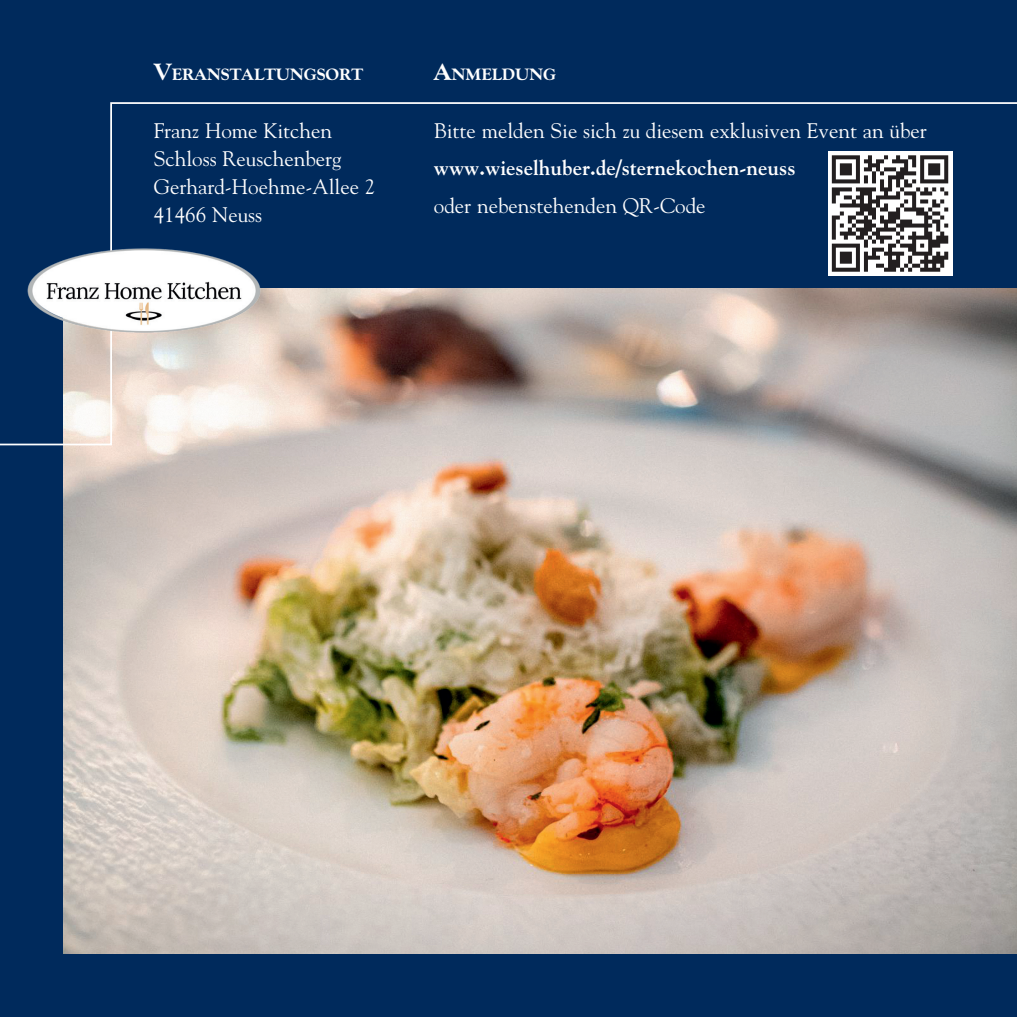
<style>
.page{position:relative;width:1017px;height:1017px;background:#002a5c}
.page>*{position:absolute;margin:0;border:0;box-sizing:border-box;transform-origin:0 0}
.t1{font:21px/28px "Goudy Std";color:#fff}
.t2{font:700 21px "Goudy Std";color:#fff}
.t3{font:700 expanded 17.15px "Goudy Old Sty";color:#fff}
.s1{font-size:24.5px}
</style>
<div class="page">
<img style="left:63px;top:446px;width:954px;height:508px">
<svg style="left:0;top:102px;width:1017px;height:344px"></svg>
<img style="left:17px;top:218px;width:255px;height:145px">
<div style="left:828px;top:151px;width:124px;height:125px;background:#fff"></div>
<svg style="left:832px;top:155px;width:116px;height:117px"></svg>
<p class="t3" style="left:154px;top:65px;width:211px"><span class="s1">V</span>ERANSTALTUNGSORT</p>
<p class="t1" style="left:154px;top:117px;width:223px">Franz Home Kitchen<br>Schloss Reuschenberg<br>Gerhard-Hoehme-Allee 2<br>41466 Neuss</p>
<p class="t3" style="left:434px;top:65px;width:124px"><span class="s1">A</span>NMELDUNG</p>
<p class="t1" style="left:434px;top:116px;width:494px">Bitte melden Sie sich zu diesem exklusiven Event an über</p>
<p class="t2" style="left:434px;top:156px;width:363px">www.wieselhuber.de/sternekochen-neuss</p>
<p class="t1" style="left:434px;top:192px;width:273px">oder nebenstehenden QR-Code</p>
</div>
